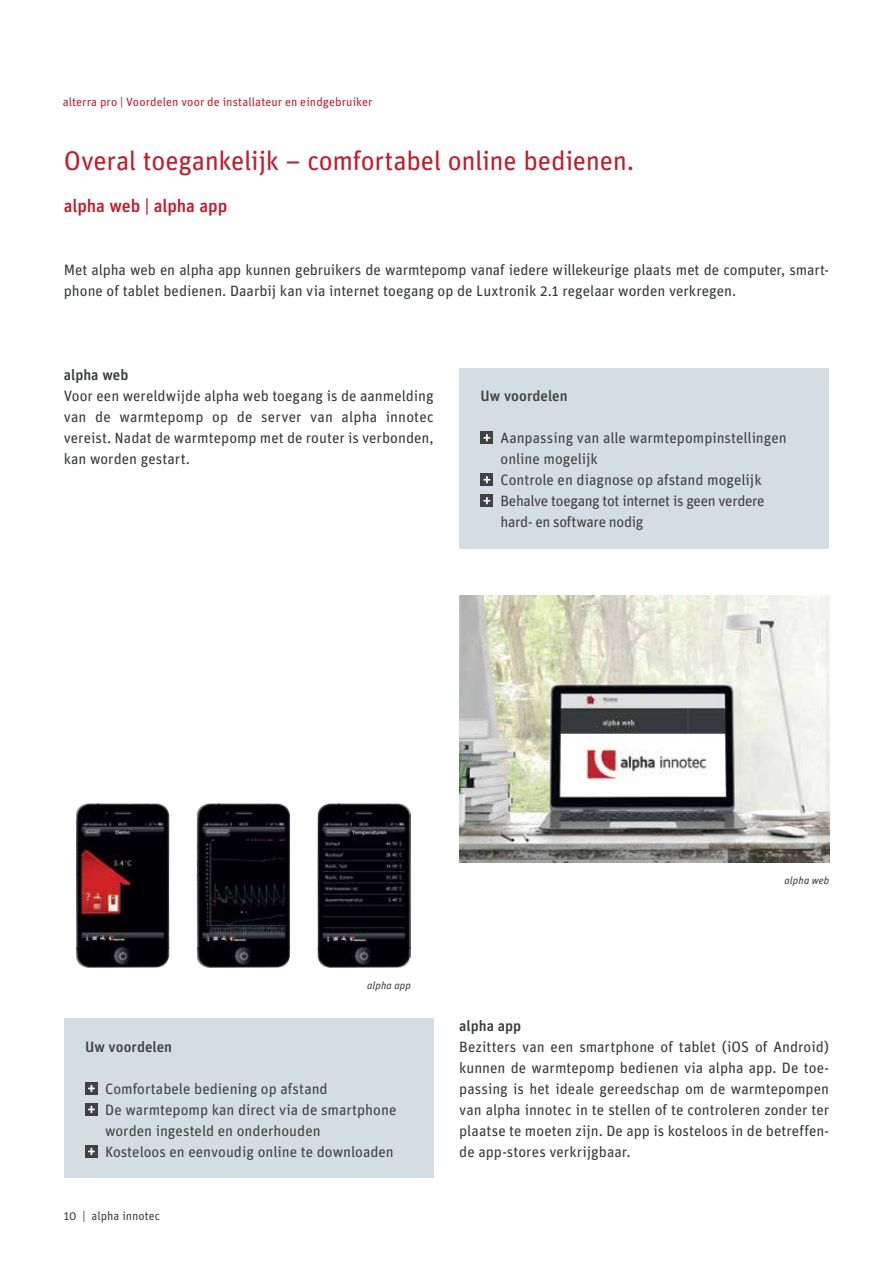
<style>
.page{position:relative;width:893px;height:1263px;background:#fff}
.page>*{position:absolute;margin:0;border:0;box-sizing:border-box;transform-origin:0 0}
.t1{font:27px "Unit Rounded Pro";letter-spacing:-.015em;color:#be1e2d}
.t2{font:500 18px "Unit Pro";letter-spacing:-.005em;color:#be1e2d}
.t3{font:15px/21px "Unit Pro";color:#36393a;text-align:justify}
.t4{font:15px/21px "Unit Pro";color:#414042}
.t5{font:500 15px "Unit Pro";letter-spacing:.005em;color:#414042}
.t6{font:500 15px "Unit Pro";letter-spacing:.005em;color:#36393a}
.t7{font:12px "Unit Pro";letter-spacing:.01em;color:#be1e2d}
.t8{font:12px "Unit Pro";color:#414042}
.t9{font:italic 10.5px "Unit Pro";letter-spacing:.01em;color:#36393a}
</style>
<div class="page">
<img style="left:76px;top:803px;width:93px;height:165px">
<img style="left:197px;top:803px;width:93px;height:165px">
<img style="left:317px;top:803px;width:94px;height:165px">
<img style="left:459px;top:596px;width:370px;height:267px">
<div style="left:459px;top:368px;width:370px;height:180px;background:#d3dde2"></div>
<div style="left:480px;top:431px;width:13px;height:13px;background:#414042"></div>
<svg style="left:483px;top:434px;width:7px;height:7px"></svg>
<div style="left:480px;top:473px;width:13px;height:13px;background:#414042"></div>
<svg style="left:483px;top:476px;width:7px;height:7px"></svg>
<div style="left:480px;top:494px;width:13px;height:13px;background:#414042"></div>
<svg style="left:483px;top:497px;width:7px;height:7px"></svg>
<div style="left:64px;top:1018px;width:370px;height:160px;background:#d3dde2"></div>
<div style="left:85px;top:1082px;width:13px;height:13px;background:#414042"></div>
<svg style="left:88px;top:1085px;width:7px;height:7px"></svg>
<div style="left:85px;top:1103px;width:13px;height:13px;background:#414042"></div>
<svg style="left:88px;top:1106px;width:7px;height:7px"></svg>
<div style="left:85px;top:1145px;width:13px;height:13px;background:#414042"></div>
<svg style="left:88px;top:1148px;width:7px;height:7px"></svg>
<p class="t7" style="left:63px;top:94px;width:311px">alterra pro | Voordelen voor de installateur en eindgebruiker</p>
<h1 class="t1" style="left:64px;top:142px;width:572px">Overal toegankelijk – comfortabel online bedienen.</h1>
<p class="t2" style="left:64px;top:193px;width:165px">alpha web | alpha app</p>
<p class="t3" style="left:64px;top:258px;width:767px">Met alpha web en alpha app kunnen gebruikers de warmtepomp vanaf iedere willekeurige plaats met de computer, smart&shy;phone of tablet bedienen. Daarbij kan via internet toegang op de Luxtronik 2.1 regelaar worden verkregen.</p>
<p class="t6" style="left:64px;top:364px;width:66px">alpha web</p>
<p class="t3" style="left:64px;top:384px;width:371px">Voor een wereldwijde alpha web toegang is de aanmelding van de warmtepomp op de server van alpha innotec vereist. Nadat de warmtepomp met de router is verbonden, kan worden gestart.</p>
<p class="t5" style="left:480px;top:385px;width:89px">Uw voordelen</p>
<p class="t4" style="left:500px;top:427px;width:288px">Aanpassing van alle warmtepompinstellingen online mogelijk<br>Controle en diagnose op afstand mogelijk Behalve toegang tot internet is geen verdere hard- en software nodig</p>
<p class="t9" style="left:367px;top:978px;width:45px">alpha app</p>
<p class="t5" style="left:85px;top:1036px;width:89px">Uw voordelen</p>
<p class="t4" style="left:105px;top:1077px;width:293px">Comfortabele bediening op afstand<br>De warmtepomp kan direct via de smartphone worden ingesteld en onderhouden<br>Kosteloos en eenvoudig online te downloaden</p>
<p class="t8" style="left:64px;top:1207px;width:98px">10 | alpha innotec</p>
<p class="t9" style="left:784px;top:873px;width:46px">alpha web</p>
<p class="t6" style="left:459px;top:1015px;width:64px">alpha app</p>
<p class="t3" style="left:459px;top:1035px;width:371px">Bezitters van een smartphone of tablet (iOS of Android) kunnen de warmtepomp bedienen via alpha app. De toe&shy;passing is het ideale gereedschap om de warmtepompen van alpha innotec in te stellen of te controleren zonder ter plaatse te moeten zijn. De app is kosteloos in de betreffen&shy;de app-stores verkrijgbaar.</p>
</div>
